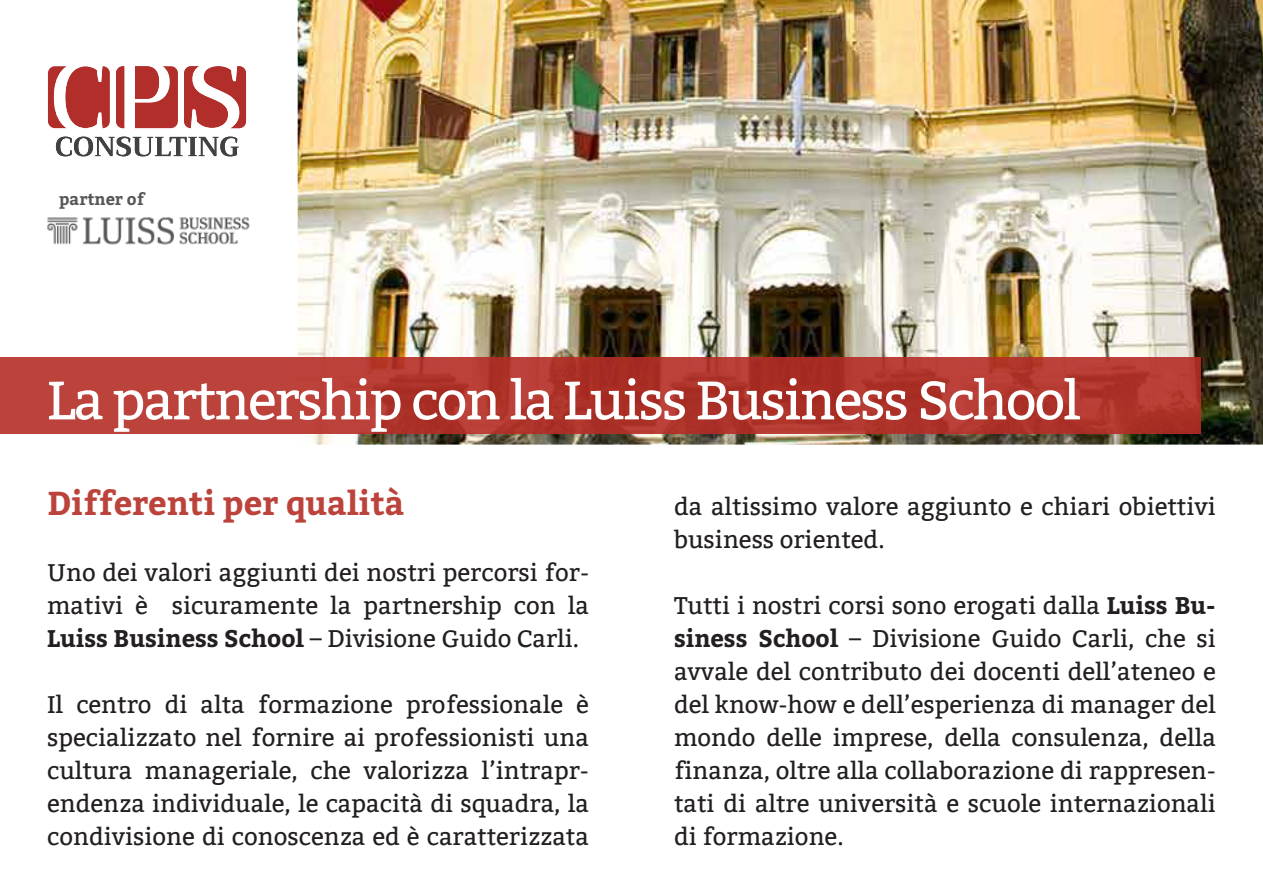
<style>
.page{position:relative;width:1263px;height:893px;background:#fff}
.page>*{position:absolute;margin:0;border:0;box-sizing:border-box;transform-origin:0 0}
.t1{font:54px "Bitter";letter-spacing:-.04em;color:#fff}
.t2{font:700 33px "Bitter";color:rgb(181 45 38/.9)}
.t3{font:24px/33px "Bitter";color:#231f20;text-align:justify}
.t4{font:700 16.5px "Bitter";color:#575757}
.s1{font-weight:700}
</style>
<div class="page">
<img style="left:298px;top:0;width:965px;height:445px">
<svg style="left:0;top:357px;width:1200px;height:77px;background:#b33831"></svg>
<img style="left:47px;top:217px;width:203px;height:28px">
<svg style="left:56px;top:137px;width:183px;height:19px"></svg>
<svg style="left:184px;top:66px;width:62px;height:63px"></svg>
<svg style="left:116px;top:66px;width:62px;height:63px"></svg>
<svg style="left:48px;top:66px;width:62px;height:62px"></svg>
<p class="t4" style="left:59px;top:189px;width:87px">partner of</p>
<h1 class="t1" style="left:47px;top:369px;width:1035px">La partnership con la Luiss Business School</h1>
<h2 class="t2" style="left:47px;top:483px;width:359px">Differenti per qualità</h2>
<p class="t3" style="left:47px;top:556px;width:543px">Uno dei valori aggiunti dei nostri percorsi for&shy;mativi è sicuramente la partnership con la <span class="s1">Luiss Business School</span> – Divisione Guido Carli.</p>
<p class="t3" style="left:47px;top:688px;width:543px">Il centro di alta formazione professionale è specializzato nel fornire ai professionisti una cultura manageriale, che valorizza l’intrapr&shy;endenza individuale, le capacità di squadra, la condivisione di conoscenza ed è caratterizzata</p>
<p class="t3" style="left:674px;top:490px;width:543px">da altissimo valore aggiunto e chiari obiettivi business oriented.</p>
<p class="t3" style="left:674px;top:589px;width:543px">Tutti i nostri corsi sono erogati dalla <span class="s1">Luiss Bu&shy;siness School</span> – Divisione Guido Carli, che si avvale del contributo dei docenti dell’ateneo e del know-how e dell’esperienza di manager del mondo delle imprese, della consulenza, della finanza, oltre alla collaborazione di rappresen&shy;tati di altre università e scuole internazionali di formazione.</p>
</div>
